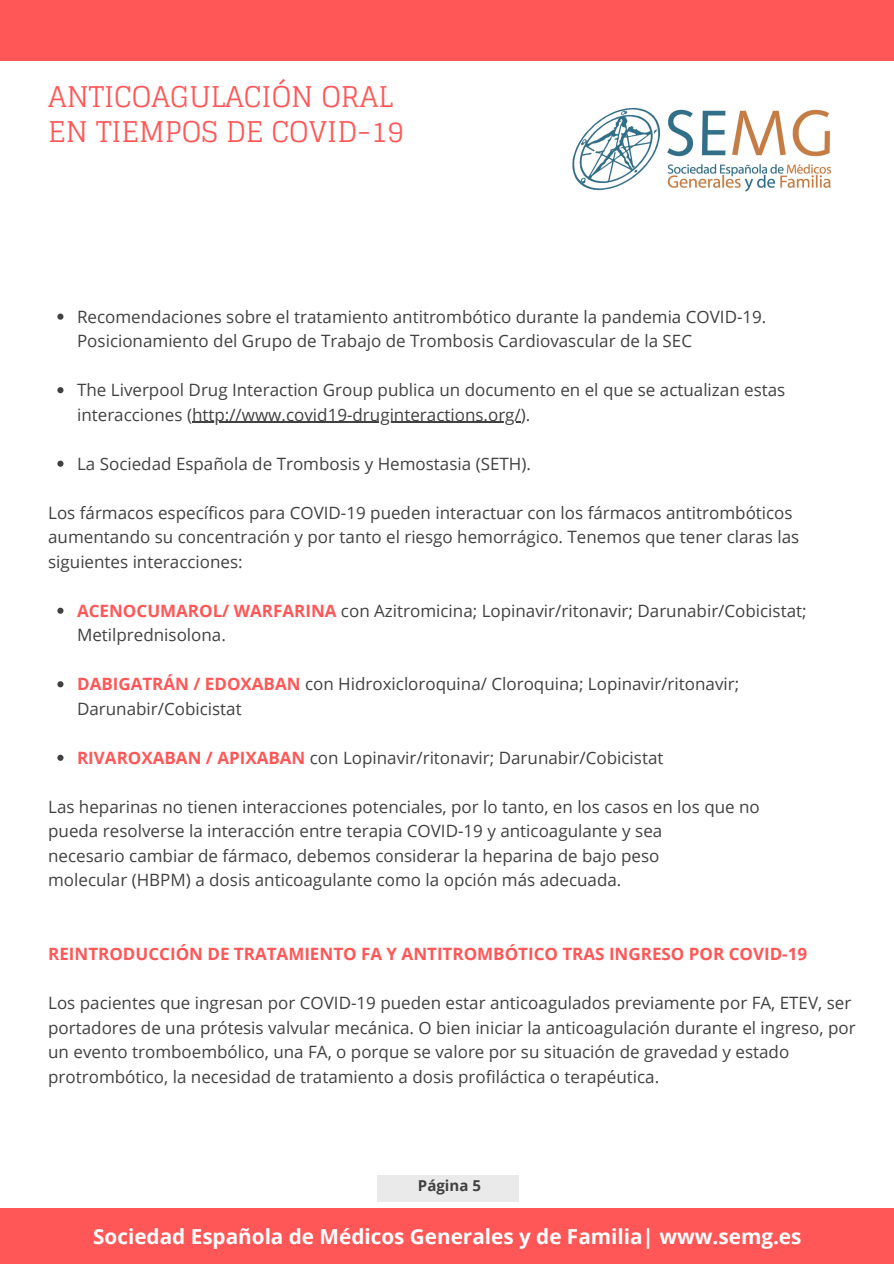
<style>
.page{position:relative;width:894px;height:1264px;background:#fff}
.page>*{position:absolute;margin:0;border:0;box-sizing:border-box;transform-origin:0 0}
.t1{font:28.5px/34.7px "Glegoo";color:#ff5757}
.t2{font:700 20.7px "Open Sans";color:#fff}
.t3{font:16.95px/24.5px "Open Sans";color:#414141}
.t4{font:700 16.95px "Open Sans";color:#ff5757}
.t5{font:700 15px "Open Sans";color:#414141}
.s1{font-weight:700;color:#ff5757}
</style>
<div class="page">
<div style="left:0;top:0;width:893px;height:1263px;background:#ff5757"></div>
<div style="left:0;top:61px;width:893px;height:1147px;background:#fff"></div>
<svg style="left:57px;top:313px;width:6px;height:7px"></svg>
<svg style="left:57px;top:387px;width:6px;height:6px"></svg>
<hr style="left:192px;top:422px;width:328px;height:1px;background:#414141">
<svg style="left:57px;top:460px;width:6px;height:7px"></svg>
<svg style="left:57px;top:607px;width:6px;height:7px"></svg>
<svg style="left:57px;top:681px;width:6px;height:6px"></svg>
<svg style="left:57px;top:754px;width:6px;height:6px"></svg>
<img style="left:572px;top:108px;width:258px;height:83px">
<div style="left:377px;top:1175px;width:141px;height:25px;background:#eaeaea"></div>
<h1 class="t1" style="left:48px;top:80px;width:357px">ANTICOAGULACIÓN ORAL<br>EN TIEMPOS DE COVID-19</h1>
<p class="t3" style="left:77px;top:304px;width:690px">Recomendaciones sobre el tratamiento antitrombótico durante la pandemia COVID-19.<br>Posicionamiento del Grupo de Trabajo de Trombosis Cardiovascular de la SEC</p>
<p class="t3" style="left:77px;top:377px;width:709px">The Liverpool Drug Interaction Group publica un documento en el que se actualizan estas interacciones (http://www.covid19-druginteractions.org/).</p>
<p class="t3" style="left:77px;top:451px;width:455px">La Sociedad Española de Trombosis y Hemostasia (SETH).</p>
<p class="t3" style="left:48px;top:500px;width:752px">Los fármacos específicos para COVID-19 pueden interactuar con los fármacos antitrombóticos aumentando su concentración y por tanto el riesgo hemorrágico. Tenemos que tener claras las siguientes interacciones:</p>
<p class="t3" style="left:77px;top:598px;width:731px"><span class="s1">ACENOCUMAROL/ WARFARINA</span> con Azitromicina; Lopinavir/ritonavir; Darunabir/Cobicistat;<br>Metilprednisolona.</p>
<p class="t3" style="left:77px;top:671px;width:663px"><span class="s1">DABIGATRÁN / EDOXABAN</span> con Hidroxicloroquina/ Cloroquina; Lopinavir/ritonavir;<br>Darunabir/Cobicistat</p>
<p class="t3" style="left:77px;top:745px;width:587px"><span class="s1">RIVAROXABAN / APIXABAN</span> con Lopinavir/ritonavir; Darunabir/Cobicistat</p>
<p class="t3" style="left:48px;top:794px;width:713px">Las heparinas no tienen interacciones potenciales, por lo tanto, en los casos en los que no pueda resolverse la interacción entre terapia COVID-19 y anticoagulante y sea<br>necesario cambiar de fármaco, debemos considerar la heparina de bajo peso<br>molecular (HBPM) a dosis anticoagulante como la opción más adecuada.</p>
<p class="t4" style="left:48px;top:941px;width:760px">REINTRODUCCIÓN DE TRATAMIENTO FA Y ANTITROMBÓTICO TRAS INGRESO POR COVID-19</p>
<p class="t3" style="left:48px;top:990px;width:808px">Los pacientes que ingresan por COVID-19 pueden estar anticoagulados previamente por FA, ETEV, ser portadores de una prótesis valvular mecánica. O bien iniciar la anticoagulación durante el ingreso, por un evento tromboembólico, una FA, o porque se valore por su situación de gravedad y estado protrombótico, la necesidad de tratamiento a dosis profiláctica o terapéutica.</p>
<p class="t5" style="left:418px;top:1174px;width:64px">Página 5</p>
<p class="t2" style="left:93px;top:1221px;width:709px">Sociedad Española de Médicos Generales y de Familia| www.semg.es</p>
</div>
